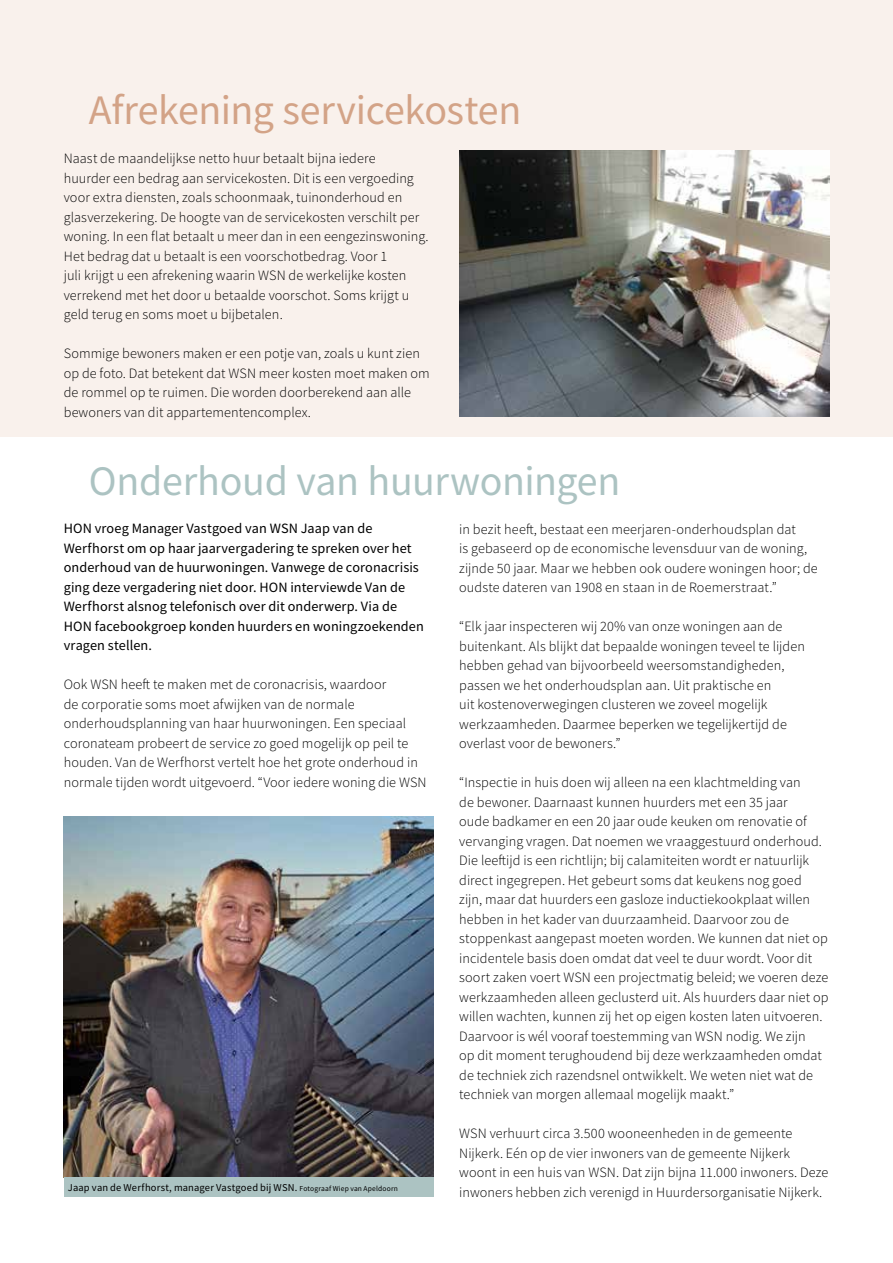
<style>
.page{position:relative;width:893px;height:1263px;background:#fff}
.page>*{position:absolute;margin:0;border:0;box-sizing:border-box;transform-origin:0 0}
.t1{font:42px "Source Sans Variable";letter-spacing:.01em;color:#acc3c2}
.t2{font:42px "Source Sans Variable";letter-spacing:.01em;color:#d3a387}
.t3{font:14.25px/19.5px "Source Sans Variable";letter-spacing:.01em;color:#000}
.t4{font:10.5px "Source Sans Variable";letter-spacing:.035em;color:#000}
.s1{font-size:7.5px}
</style>
<div class="page">
<div style="left:0;top:0;width:893px;height:436px;background:#f9f1ec"></div>
<img style="left:459px;top:151px;width:370px;height:266px">
<img style="left:64px;top:816px;width:370px;height:361px">
<div style="left:64px;top:1177px;width:370px;height:20px;background:#acc3c2"></div>
<h1 class="t2" style="left:89px;top:85px;width:433px">Afrekening servicekosten</h1>
<p class="t3" style="left:64px;top:149px;width:366px">Naast de maandelijkse netto huur betaalt bijna iedere<br>huurder een bedrag aan servicekosten. Dit is een vergoeding voor extra diensten, zoals schoonmaak, tuinonderhoud en glasverzekering. De hoogte van de servicekosten verschilt per woning. In een flat betaalt u meer dan in een eengezinswoning.<br>Het bedrag dat u betaalt is een voorschotbedrag. Voor 1<br>juli krijgt u een afrekening waarin WSN de werkelijke kosten verrekend met het door u betaalde voorschot. Soms krijgt u geld terug en soms moet u bijbetalen.</p>
<p class="t3" style="left:64px;top:344px;width:367px">Sommige bewoners maken er een potje van, zoals u kunt zien op de foto. Dat betekent dat WSN meer kosten moet maken om de rommel op te ruimen. Die worden doorberekend aan alle bewoners van dit appartementencomplex.</p>
<h1 class="t1" style="left:89px;top:455px;width:532px">Onderhoud van huurwoningen</h1>
<p class="t3" style="left:64px;top:519px;width:361px">HON vroeg Manager Vastgoed van WSN Jaap van de Werfhorst om op haar jaarvergadering te spreken over het onderhoud van de huurwoningen. Vanwege de coronacrisis ging deze vergadering niet door. HON interviewde Van de Werfhorst alsnog telefonisch over dit onderwerp. Via de HON facebookgroep konden huurders en woningzoekenden vragen stellen.</p>
<p class="t3" style="left:64px;top:675px;width:364px">Ook WSN heeft te maken met de coronacrisis, waardoor<br>de corporatie soms moet afwijken van de normale onderhoudsplanning van haar huurwoningen. Een speciaal coronateam probeert de service zo goed mogelijk op peil te houden. Van de Werfhorst vertelt hoe het grote onderhoud in normale tijden wordt uitgevoerd. “Voor iedere woning die WSN</p>
<p class="t4" style="left:68px;top:1181px;width:331px">Jaap van de Werfhorst, manager Vastgoed bij WSN. <span class="s1">Fotograaf Wiep van Apeldoorn</span></p>
<p class="t3" style="left:459px;top:519px;width:360px">in bezit heeft, bestaat een meerjaren-onderhoudsplan dat<br>is gebaseerd op de economische levensduur van de woning, zijnde 50 jaar. Maar we hebben ook oudere woningen hoor; de oudste dateren van 1908 en staan in de Roemerstraat.”</p>
<p class="t3" style="left:459px;top:617px;width:347px">“Elk jaar inspecteren wij 20% van onze woningen aan de buitenkant. Als blijkt dat bepaalde woningen teveel te lijden hebben gehad van bijvoorbeeld weersomstandigheden, passen we het onderhoudsplan aan. Uit praktische en<br>uit kostenoverwegingen clusteren we zoveel mogelijk werkzaamheden. Daarmee beperken we tegelijkertijd de overlast voor de bewoners.”</p>
<p class="t3" style="left:459px;top:773px;width:371px">“Inspectie in huis doen wij alleen na een klachtmelding van<br>de bewoner. Daarnaast kunnen huurders met een 35 jaar<br>oude badkamer en een 20 jaar oude keuken om renovatie of vervanging vragen. Dat noemen we vraaggestuurd onderhoud.<br>Die leeftijd is een richtlijn; bij calamiteiten wordt er natuurlijk direct ingegrepen. Het gebeurt soms dat keukens nog goed<br>zijn, maar dat huurders een gasloze inductiekookplaat willen hebben in het kader van duurzaamheid. Daarvoor zou de stoppenkast aangepast moeten worden. We kunnen dat niet op incidentele basis doen omdat dat veel te duur wordt. Voor dit soort zaken voert WSN een projectmatig beleid; we voeren deze werkzaamheden alleen geclusterd uit. Als huurders daar niet op willen wachten, kunnen zij het op eigen kosten laten uitvoeren.<br>Daarvoor is wél vooraf toestemming van WSN nodig. We zijn<br>op dit moment terughoudend bij deze werkzaamheden omdat de techniek zich razendsnel ontwikkelt. We weten niet wat de techniek van morgen allemaal mogelijk maakt.”</p>
<p class="t3" style="left:459px;top:1124px;width:371px">WSN verhuurt circa 3.500 wooneenheden in de gemeente Nijkerk. Eén op de vier inwoners van de gemeente Nijkerk woont in een huis van WSN. Dat zijn bijna 11.000 inwoners. Deze inwoners hebben zich verenigd in Huurdersorganisatie Nijkerk.</p>
</div>
